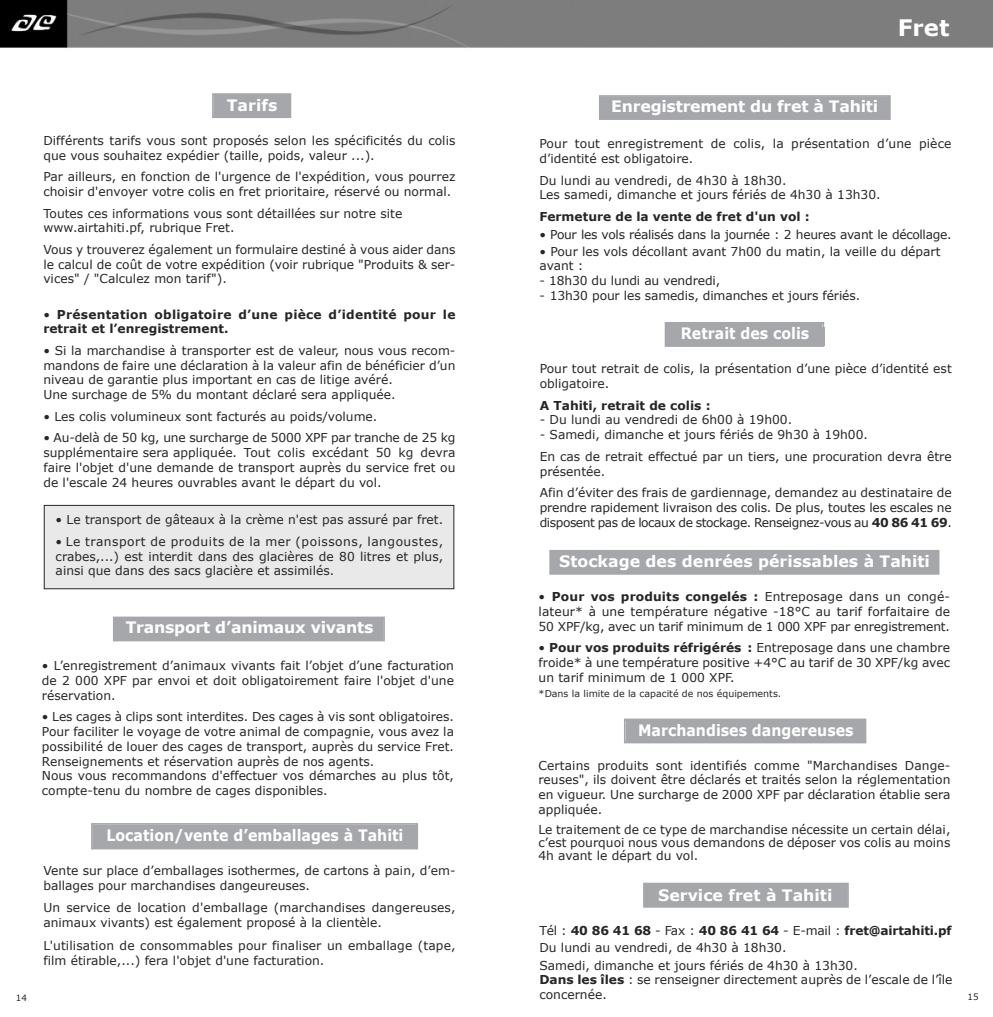
<style>
.page{position:relative;width:993px;height:1017px;background:#fff}
.page>*{position:absolute;margin:0;border:0;box-sizing:border-box;transform-origin:0 0}
.t1{font:700 22.75px "Verdana";color:#fff}
.t2{font:700 15.75px "Verdana";color:#fff}
.t3{font:700 15.75px "Verdana";color:#fff;scale:.9 1}
.t4{font:12.25px/14.7px "Verdana";color:#272627}
.t5{font:700 12.25px/14.7px "Verdana";letter-spacing:.02em;color:#272627}
.t6{font:12.25px "Verdana";letter-spacing:-.025em;color:#272627}
.t7{font:700 12.25px "Verdana";color:#272627}
.t8{font:9.45px "Verdana";color:#272627}
.t9{font:8.75px "Verdana";color:#272627}
.s1{font-weight:400}
.s2{font-weight:700}
</style>
<div class="page">
<img style="left:0;top:0;width:992px;height:908px">
<div style="left:600px;top:97px;width:288px;height:21px;background:#a5a7ab"></div>
<div style="left:598px;top:95px;width:292px;height:25px;border:2px solid #a5a7ab"></div>
<div style="left:115px;top:618px;width:268px;height:22px;background:#a5a7ab"></div>
<div style="left:113px;top:617px;width:272px;height:24px;border:2px solid #a5a7ab"></div>
<div style="left:666px;top:324px;width:156px;height:21px;background:#a5a7ab"></div>
<div style="left:664px;top:322px;width:159px;height:25px;border:2px solid #a5a7ab"></div>
<div style="left:665px;top:327px;width:158px;height:19px;background:#a5a7ab"></div>
<div style="left:551px;top:552px;width:386px;height:21px;background:#a5a7ab"></div>
<div style="left:549px;top:550px;width:390px;height:25px;border:2px solid #a5a7ab"></div>
<div style="left:551px;top:555px;width:386px;height:18px;background:#a5a7ab"></div>
<div style="left:625px;top:720px;width:239px;height:22px;background:#a5a7ab"></div>
<div style="left:623px;top:719px;width:243px;height:24px;border:2px solid #a5a7ab"></div>
<div style="left:93px;top:825px;width:323px;height:23px;background:#a5a7ab"></div>
<div style="left:91px;top:823px;width:327px;height:26px;border:2px solid #a5a7ab"></div>
<div style="left:99px;top:829px;width:312px;height:18px;background:#a5a7ab"></div>
<div style="left:214px;top:95px;width:75px;height:21px;background:#a5a7ab"></div>
<div style="left:212px;top:93px;width:79px;height:25px;border:2px solid #a5a7ab"></div>
<div style="left:44px;top:505px;width:409px;height:84px;background:#e9e9e9"></div>
<div style="left:44px;top:505px;width:410px;height:84px;border:1px solid #272627"></div>
<div style="left:644px;top:884px;width:202px;height:22px;background:#a5a7ab"></div>
<div style="left:643px;top:883px;width:205px;height:25px;border:2px solid #a5a7ab"></div>
<p class="t2" style="left:227px;top:95px;width:52px">Tarifs</p>
<p class="t4" style="left:43px;top:133px;width:413px">Différents tarifs vous sont proposés selon les spécificités du colis que vous souhaitez expédier (taille, poids, valeur ...).</p>
<p class="t4" style="left:43px;top:169px;width:413px">Par ailleurs, en fonction de l'urgence de l'expédition, vous pourrez choisir d'envoyer votre colis en fret prioritaire, réservé ou normal.</p>
<p class="t4" style="left:43px;top:205px;width:360px">Toutes ces informations vous sont détaillées sur notre site www.airtahiti.pf, rubrique Fret.</p>
<p class="t4" style="left:43px;top:242px;width:413px;text-align:justify">Vous y trouverez également un formulaire destiné à vous aider dans le calcul de coût de votre expédition (voir rubrique "Produits &amp; ser&shy;vices" / "Calculez mon tarif").</p>
<p class="t5" style="left:43px;top:306px;width:413px"><span class="s1">•</span> Présentation obligatoire d’une pièce d’identité pour le retrait et l’enregistrement.</p>
<p class="t4" style="left:43px;top:343px;width:413px">• Si la marchandise à transporter est de valeur, nous vous recom&shy;mandons de faire une déclaration à la valeur afin de bénéficier d’un niveau de garantie plus important en cas de litige avéré.<br>Une surchage de 5% du montant déclaré sera appliquée.</p>
<p class="t4" style="left:43px;top:408px;width:335px">• Les colis volumineux sont facturés au poids/volume.</p>
<p class="t4" style="left:43px;top:430px;width:413px;text-align:justify">• Au-delà de 50 kg, une surcharge de 5000 XPF par tranche de 25 kg supplémentaire sera appliquée. Tout colis excédant 50 kg devra faire l'objet d'une demande de transport auprès du service fret ou de l'escale 24 heures ouvrables avant le départ du vol.</p>
<p class="t4" style="left:56px;top:512px;width:389px">• Le transport de gâteaux à la crème n'est pas assuré par fret.</p>
<p class="t4" style="left:56px;top:534px;width:389px;text-align:justify">• Le transport de produits de la mer (poissons, langoustes, crabes,...) est interdit dans des glacières de 80 litres et plus, ainsi que dans des sacs glacière et assimilés.</p>
<p class="t2" style="left:126px;top:618px;width:249px">Transport d’animaux vivants</p>
<p class="t4" style="left:42px;top:658px;width:413px;text-align:justify">• L’enregistrement d’animaux vivants fait l’objet d’une facturation de 2 000 XPF par envoi et doit obligatoirement faire l'objet d'une réservation.</p>
<p class="t4" style="left:42px;top:709px;width:413px">• Les cages à clips sont interdites. Des cages à vis sont obligatoires.<br>Pour faciliter le voyage de votre animal de compagnie, vous avez la possibilité de louer des cages de transport, auprès du service Fret.<br>Renseignements et réservation auprès de nos agents.<br>Nous vous recommandons d'effectuer vos démarches au plus tôt, compte-tenu du nombre de cages disponibles.</p>
<p class="t3" style="left:106px;top:825px;width:331px">Location/vente d’emballages à Tahiti</p>
<h1 class="t1" style="left:897px;top:13px;width:53px">Fret</h1>
<p class="t2" style="left:611px;top:97px;width:268px">Enregistrement du fret à Tahiti</p>
<p class="t4" style="left:539px;top:136px;width:413px">Pour tout enregistrement de colis, la présentation d’une pièce d’identité est obligatoire.</p>
<p class="t4" style="left:539px;top:172px;width:342px">Du lundi au vendredi, de 4h30 à 18h30.<br>Les samedi, dimanche et jours fériés de 4h30 à 13h30.</p>
<p class="t7" style="left:539px;top:209px;width:272px">Fermeture de la vente de fret d'un vol :</p>
<p class="t6" style="left:539px;top:227px;width:413px">• Pour les vols réalisés dans la journée : 2 heures avant le décollage.</p>
<p class="t4" style="left:539px;top:244px;width:402px">• Pour les vols décollant avant 7h00 du matin, la veille du départ avant :</p>
<p class="t4" style="left:539px;top:273px;width:182px">- 18h30 du lundi au vendredi,</p>
<p class="t4" style="left:539px;top:288px;width:322px">- 13h30 pour les samedis, dimanches et jours fériés.</p>
<p class="t3" style="left:680px;top:324px;width:144px">Retrait des colis</p>
<p class="t4" style="left:539px;top:361px;width:413px">Pour tout retrait de colis, la présentation d’une pièce d’identité est obligatoire.</p>
<p class="t7" style="left:539px;top:397px;width:172px">A Tahiti, retrait de colis :</p>
<p class="t4" style="left:539px;top:412px;width:254px">- Du lundi au vendredi de 6h00 à 19h00.</p>
<p class="t4" style="left:539px;top:423px;width:413px;line-height:21.7px">- Samedi, dimanche et jours fériés de 9h30 à 19h00.<br>En cas de retrait effectué par un tiers, une procuration devra être</p>
<p class="t4" style="left:539px;top:460px;width:413px;line-height:21.7px">présentée.<br>Afin d’éviter des frais de gardiennage, demandez au destinataire de</p>
<p class="t4" style="left:539px;top:500px;width:413px">prendre rapidement livraison des colis. De plus, toutes les escales ne disposent pas de locaux de stockage. Renseignez-vous au <span class="s2">40 86 41 69</span>.</p>
<p class="t2" style="left:559px;top:551px;width:372px">Stockage des denrées périssables à Tahiti</p>
<p class="t4" style="left:538px;top:589px;width:413px;text-align:justify">• <span class="s2">Pour vos produits congelés :</span> Entreposage dans un congé&shy;lateur* à une température négative -18°C au tarif forfaitaire de 50 XPF/kg, avec un tarif minimum de 1 000 XPF par enregistrement.</p>
<p class="t4" style="left:538px;top:640px;width:413px;text-align:justify">• <span class="s2">Pour vos produits réfrigérés :</span> Entreposage dans une chambre froide* à une température positive +4°C au tarif de 30 XPF/kg avec un tarif minimum de 1 000 XPF.</p>
<p class="t8" style="left:538px;top:688px;width:244px">*Dans la limite de la capacité de nos équipements.</p>
<p class="t3" style="left:638px;top:720px;width:241px">Marchandises dangereuses</p>
<p class="t4" style="left:538px;top:757px;width:413px;text-align:justify">Certains produits sont identifiés comme "Marchandises Dange&shy;reuses", ils doivent être déclarés et traités selon la réglementation en vigueur. Une surcharge de 2000 XPF par déclaration établie sera appliquée.</p>
<p class="t4" style="left:538px;top:822px;width:413px;line-height:13.1px;text-align:justify">Le traitement de ce type de marchandise nécessite un certain délai, c’est pourquoi nous vous demandons de déposer vos colis au moins 4h avant le départ du vol.</p>
<p class="t4" style="left:43px;top:863px;width:413px">Vente sur place d’emballages isothermes, de cartons à pain, d’em&shy;ballages pour marchandises dangeureuses.</p>
<p class="t4" style="left:43px;top:900px;width:413px">Un service de location d'emballage (marchandises dangereuses, animaux vivants) est également proposé à la clientèle.</p>
<p class="t4" style="left:43px;top:938px;width:413px">L'utilisation de consommables pour finaliser un emballage (tape, film étirable,...) fera l'objet d'une facturation.</p>
<p class="t2" style="left:658px;top:885px;width:176px">Service fret à Tahiti</p>
<p class="t4" style="left:539px;top:922px;width:413px;line-height:17.2px">Tél : <span class="s2">40 86 41 68</span> - Fax : <span class="s2">40 86 41 64</span> - E-mail : <span class="s2">fret@airtahiti.pf<br></span>Du lundi au vendredi, de 4h30 à 18h30.<br>Samedi, dimanche et jours fériés de 4h30 à 13h30.</p>
<p class="t4" style="left:539px;top:972px;width:414px"><span class="s2">Dans les îles</span> : se renseigner directement auprès de l’escale de l’île concernée.</p>
<p class="t9" style="left:16px;top:992px;width:13px">14</p>
<p class="t9" style="left:967px;top:991px;width:13px">15</p>
</div>
